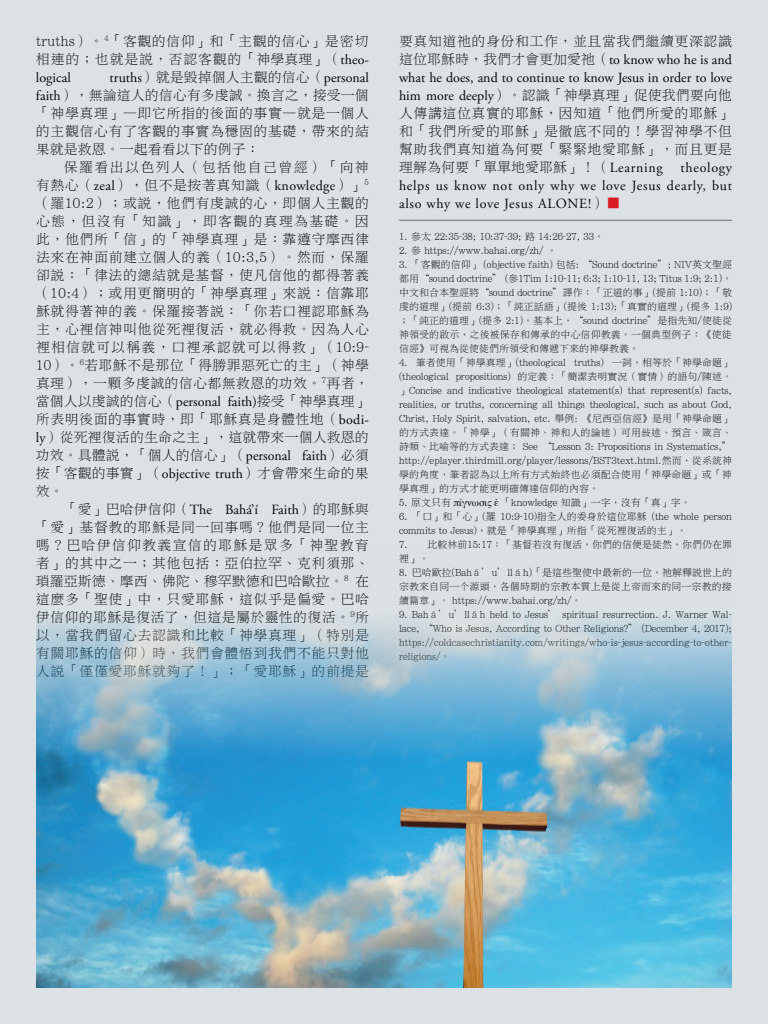
<style>
.page{position:relative;width:768px;height:1024px;background:#dbe1e4}
.page>*{position:absolute;margin:0;border:0;box-sizing:border-box;transform-origin:0 0}
.t1{font:14px/18px "Li Song Pro";letter-spacing:.035em;color:#070909;text-align:justify}
.t2{font:14px/18px "Adobe Garamond Pro";color:#070909}
.t3{font:10px/14px "Li Song Pro";color:#070909;text-align:justify}
.s1{font-family:"Adobe Garamond Pro"}
.s2{font-family:"Li Song Pro"}
.s3{font-family:"Li Song Pro";color:#d81c23}
.s4{font-family:"Times"}
</style>
<div class="page">
<hr style="left:399px;top:220px;width:333px;height:1px;background:#6a6f70">
<img style="left:36px;top:617px;width:696px;height:371px">
<h1 class="t1" style="left:36px;top:32px;width:335px">truths）。<sup>4</sup>「客觀的信仰」和「主觀的信心」是密切相連的；也就是說，否認客觀的「神學真理」（<span class="s1">theo-</span></h1>
<h1 class="t2" style="left:36px;top:69px;width:36px">logical</h1>
<h1 class="t2" style="left:110px;top:69px;width:261px">truths<span class="s2">）就是毀掉個人主觀的信心（</span>personal</h1>
<h1 class="t1" style="left:36px;top:86px;width:335px"><span class="s1">faith</span>），無論這人的信心有多虔誠。換言之，接受一個「神學真理」—即它所指的後面的事實—就是一個人的主觀信心有了客觀的事實為穩固的基礎，帶來的結果就是救恩。一起看看以下的例子：</h1>
<p class="t1" style="left:36px;top:158px;width:335px;text-indent:28px">保羅看出以色列人（包括他自己曾經）「向神有熱心（<span class="s1">zeal</span>），但不是按著真知識（<span class="s1">knowledge</span>）」<sup>5</sup>（羅10:2）；或說，他們有虔誠的心，即個人主觀的心態，但沒有「知識」，即客觀的真理為基礎。因此，他們所「信」的「神學真理」是：靠遵守摩西律法來在神面前建立個人的義（10:3,5）。然而，保羅卻說：「律法的總結就是基督，使凡信他的都得著義（10:4）；或用更簡明的「神學真理」來說：信靠耶穌就得著神的義。保羅接著說：「你若口裡認耶穌為主，心裡信神叫他從死裡復活，就必得救。因為人心裡相信就可以稱義，口裡承認就可以得救」（10:9- 10）。<sup>6</sup>若耶穌不是那位「得勝罪惡死亡的主」（神學真理），一顆多虔誠的信心都無救恩的功效。<sup>7</sup>再者，當個人以虔誠的信心（<span class="s1">personal faith)</span>接受「神學真理」所表明後面的事實時，即「耶穌真是身體性地（<span class="s1">bodi&shy;ly</span>）從死裡復活的生命之主」，這就帶來一個人救恩的功效。具體說，「個人的信心」（<span class="s1">personal faith</span>）必須按「客觀的事實」（<span class="s1">objective truth</span>）才會帶來生命的果效。</p>
<p class="t1" style="left:36px;top:500px;width:335px;text-indent:28px">「愛」巴哈伊信仰（<span class="s1">The Bahá’í Faith</span>）的耶穌與「愛」基督教的耶穌是同一回事嗎？他們是同一位主嗎？巴哈伊信仰教義宣信的耶穌是眾多「神聖教育者」的其中之一；其他包括：亞伯拉罕、克利須那、瑣羅亞斯德、摩西、佛陀、穆罕默德和巴哈歐拉。<sup>8</sup> 在這麼多「聖使」中，只愛耶穌，這似乎是偏愛。巴哈伊信仰的耶穌是復活了，但這是屬於靈性的復活。<sup>9</sup>所以，當我們留心去認識和比較「神學真理」（特別是有關耶穌的信仰）時，我們會體悟到我們不能只對他人說「僅僅愛耶穌就夠了！」；「愛耶穌」的前提是</p>
<h1 class="t1" style="left:399px;top:32px;width:335px">要真知道祂的身份和工作，並且當我們繼續更深認識</h1>
<h1 class="t2" style="left:399px;top:51px;width:335px"><span class="s2">這位耶穌時，我們才會更加愛祂（</span>to know who he is and what he does, and to continue to know Jesus in order to love</h1>
<h1 class="t1" style="left:399px;top:86px;width:335px"><span class="s1">him more deeply</span>）。認識「神學真理」促使我們要向他人傳講這位真實的耶穌，因知道「他們所愛的耶穌」和「我們所愛的耶穌」是徹底不同的！學習神學不但幫助我們真知道為何要「緊緊地愛耶穌」，而且更是理解為何要「單單地愛耶穌」！（<span class="s1">Learning</span></h1>
<h1 class="t2" style="left:399px;top:159px;width:335px;text-align:justify;text-indent:282px">theology helps us know not only why we love Jesus dearly, but also why we love Jesus ALONE!<span class="s2">）</span><span class="s3">■</span></h1>
<p class="t3" style="left:399px;top:230px;width:207px">1. 參太 22:35-38; 10:37-39; 路 14:26-27, 33。</p>
<p class="t3" style="left:399px;top:244px;width:159px">2. 參 https://www.bahai.org/zh/ 。</p>
<p class="t3" style="left:399px;top:258px;width:335px">3. 「客觀的信仰」 (objective faith) 包括: “Sound doctrine”; NIV英文聖經都用“sound doctrine” (參1Tim 1:10-11; 6:3; 1:10-11, 13; Titus 1:9; 2:1)。中文和合本聖經將“sound doctrine”譯作：「正道的事」(提前 1:10)；「敬虔的道理」(提前 6:3)；「純正話語」(提後 1:13);「真實的道理」(提多 1:9)；「純正的道理」(提多 2:1)。基本上，“sound doctrine”是指先知/使徒從神領受的啟示，之後被保存和傳承的中心信仰教義。一個典型例子：《使徒信經》可視為從使徒們所領受和傳遞下來的神學教義。</p>
<p class="t3" style="left:399px;top:356px;width:335px">4. 筆者使用「神學真理」(theological truths) 一詞，相等於「神學命題」(theological propositions) 的定義：「簡潔表明實況（實情）的語句/陳述。」Concise and indicative theological statement(s) that represent(s) facts, realities, or truths, concerning all things theological, such as about God, Christ, Holy Spirit, salvation, etc. 舉例: 《尼西亞信經》是用「神學命題」的方式表達。「神學」（有關神、神和人的論述）可用敘述、預言、箴言、詩類、比喻等的方式表達； See “Lesson 3: Propositions in Systematics,” http://eplayer.thirdmill.org/player/lessons/BST3text.html.然而，從系統神學的角度，筆者認為以上所有方式始終也必須配合使用「神學命題」或「神學真理」的方式才能更明確傳達信仰的內容。</p>
<p class="t3" style="left:399px;top:496px;width:293px">5. 原文只有 <span class="s4">πίγνωσις ἐ</span> 「knowledge 知識」一字，沒有「真」字。</p>
<p class="t3" style="left:399px;top:510px;width:335px">6. 「口」和「心」(羅 10:9-10)指全人的委身於這位耶穌 (the whole person commits to Jesus)，就是「神學真理」所指「從死裡復活的主」。</p>
<p class="t3" style="left:399px;top:538px;width:334px">7. 比較林前15:17：「基督若沒有復活，你們的信便是徒然，你們仍在罪裡」。</p>
<p class="t3" style="left:399px;top:566px;width:334px">8. 巴哈歐拉(Bahá’u’lláh)「是這些聖使中最新的一位，祂解釋說世上的宗教來自同一个源頭，各個時期的宗教本質上是從上帝而來的同一宗教的接續篇章」。 https://www.bahai.org/zh/。</p>
<p class="t3" style="left:399px;top:608px;width:335px">9. Bahá’u’lláh held to Jesus’ spiritual resurrection. J. Warner Wal&shy;lace, “Who is Jesus, According to Other Religions?” (December 4, 2017); https://coldcasechristianity.com/writings/who-is-jesus-according-to-other&shy;religions/。</p>
</div>
